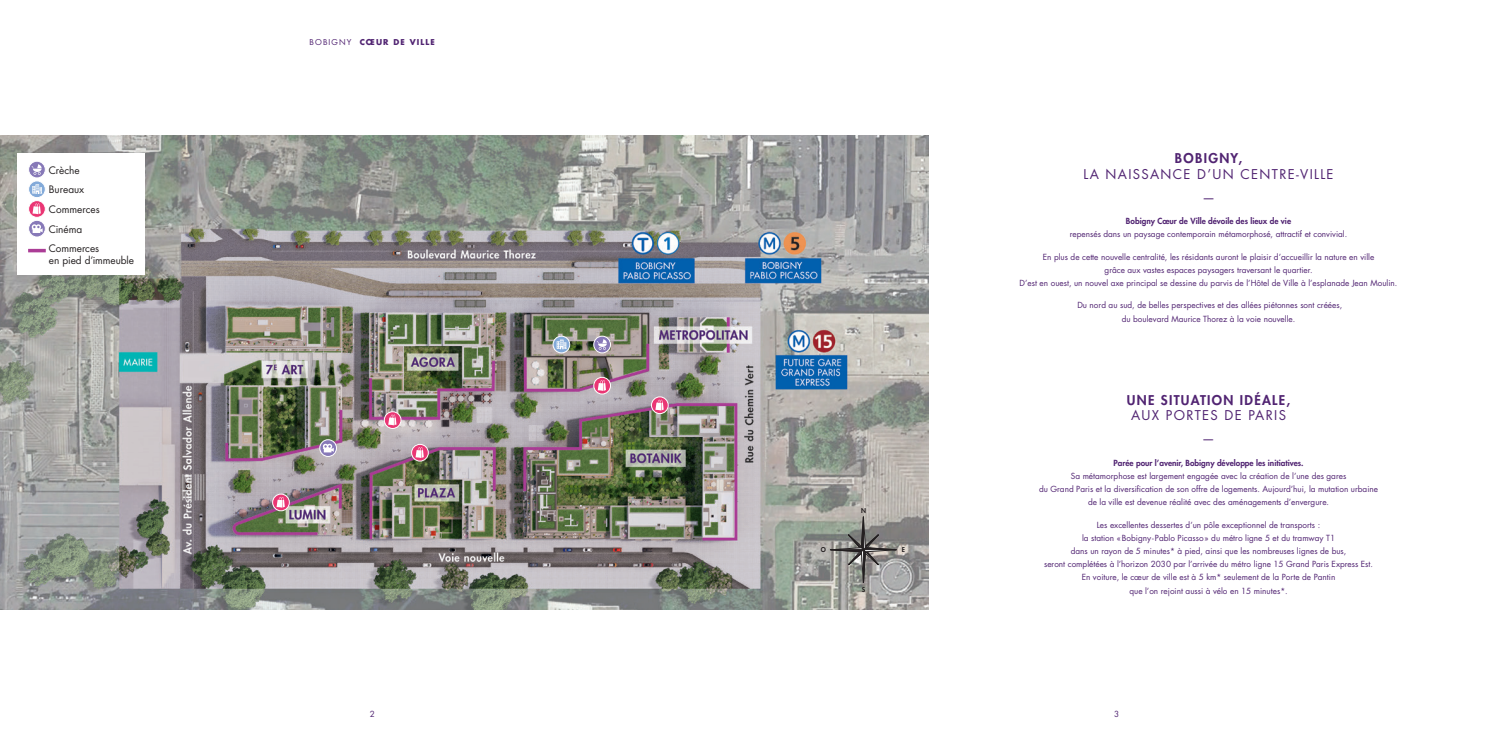
<style>
.page{position:relative;width:1489px;height:745px;background:#fff}
.page>*{position:absolute;margin:0;border:0;box-sizing:border-box;transform-origin:0 0}
.t1{font:13.12px/15.8px "Futura Std";letter-spacing:.1em;color:#512472;text-align:center}
.t2{font:800 13.12px/15.8px "Futura Std";letter-spacing:.1em;color:#512472;text-align:center}
.t3{font:10.06px/19.6px "Futura Std";letter-spacing:-.005em;color:#231f20}
.t4{font:8.22px/13.1px "Futura Std";color:#512472;text-align:center}
.t5{font:700 7.88px "Futura Std";letter-spacing:.14em;color:#512472}
.t6{font:800 6.48px "Futura Std";color:#231f20}
.s1{font-weight:400}
.s2{font-weight:800}
</style>
<div class="page">
<img style="left:744px;top:135px;width:184px;height:474px">
<svg style="left:830px;top:516px;width:66px;height:66px;background:#8f8e8b"></svg>
<img style="left:0;top:135px;width:744px;height:474px">
<svg style="left:553px;top:336px;width:16px;height:16px"></svg>
<div style="left:552px;top:335px;width:18px;height:18px;border:1px solid #fff;border-radius:50%"></div>
<svg style="left:556px;top:339px;width:10px;height:10px"></svg>
<svg style="left:593px;top:336px;width:17px;height:16px"></svg>
<div style="left:593px;top:335px;width:18px;height:18px;border:1px solid #fff;border-radius:50%"></div>
<svg style="left:596px;top:339px;width:10px;height:10px"></svg>
<svg style="left:320px;top:439px;width:16px;height:17px"></svg>
<div style="left:319px;top:439px;width:18px;height:17px;border:1px solid #fff;border-radius:50%"></div>
<svg style="left:323px;top:443px;width:11px;height:9px"></svg>
<svg style="left:272px;top:493px;width:17px;height:17px"></svg>
<div style="left:272px;top:493px;width:18px;height:18px;border:1px solid #fff;border-radius:50%"></div>
<svg style="left:276px;top:496px;width:9px;height:11px"></svg>
<svg style="left:384px;top:411px;width:17px;height:17px"></svg>
<div style="left:384px;top:411px;width:17px;height:17px;border:1px solid #fff;border-radius:50%"></div>
<svg style="left:388px;top:414px;width:8px;height:11px"></svg>
<svg style="left:411px;top:444px;width:17px;height:17px"></svg>
<div style="left:411px;top:443px;width:18px;height:18px;border:1px solid #fff;border-radius:50%"></div>
<svg style="left:415px;top:447px;width:9px;height:10px"></svg>
<svg style="left:593px;top:377px;width:17px;height:17px"></svg>
<div style="left:593px;top:376px;width:18px;height:18px;border:1px solid #fff;border-radius:50%"></div>
<svg style="left:597px;top:380px;width:9px;height:10px"></svg>
<svg style="left:651px;top:396px;width:17px;height:17px"></svg>
<div style="left:651px;top:396px;width:17px;height:18px;border:1px solid #fff;border-radius:50%"></div>
<svg style="left:655px;top:399px;width:8px;height:11px"></svg>
<div style="left:17px;top:153px;width:128px;height:121px;background:#fff"></div>
<svg style="left:29px;top:161px;width:16px;height:17px"></svg>
<div style="left:28px;top:161px;width:18px;height:17px;border:1px solid #fff;border-radius:50%"></div>
<svg style="left:31px;top:164px;width:11px;height:11px"></svg>
<svg style="left:29px;top:181px;width:16px;height:16px"></svg>
<div style="left:28px;top:180px;width:18px;height:18px;border:1px solid #fff;border-radius:50%"></div>
<svg style="left:32px;top:184px;width:10px;height:10px"></svg>
<svg style="left:29px;top:200px;width:16px;height:17px"></svg>
<div style="left:28px;top:200px;width:18px;height:18px;border:1px solid #fff;border-radius:50%"></div>
<svg style="left:33px;top:203px;width:8px;height:11px"></svg>
<svg style="left:29px;top:220px;width:16px;height:17px"></svg>
<div style="left:28px;top:220px;width:18px;height:17px;border:1px solid #fff;border-radius:50%"></div>
<svg style="left:32px;top:224px;width:11px;height:9px"></svg>
<hr style="left:28px;top:249px;width:18px;height:3px;background:#ab3d96">
<p class="t3" style="left:49px;top:160px;width:52px">Crèche<br>Bureaux<br>Commerces<br>Cinéma<br>Commerces</p>
<p class="t3" style="left:49px;top:251px;width:87px">en pied d’immeuble</p>
<p class="t5" style="left:309px;top:36px;width:127px"><span class="s1">BOBIGNY</span> CŒUR DE VILLE</p>
<p class="t6" style="left:861px;top:506px;width:6px">N</p>
<p class="t6" style="left:820px;top:545px;width:7px">O</p>
<p class="t6" style="left:901px;top:545px;width:5px">E</p>
<p class="t6" style="left:861px;top:585px;width:5px">S</p>
<p class="t1" style="left:1083px;top:150px;width:251px"><span class="s2">BOBIGNY,<br></span>LA NAISSANCE D’UN CENTRE-VILLE</p>
<p class="t1" style="left:1201px;top:189px;width:15px">—</p>
<p class="t4" style="left:1069px;top:214px;width:279px"><span class="s2">Bobigny Cœur de Ville dévoile des lieux de vie<br></span>repensés dans un paysage contemporain métamorphosé, attractif et convivial.</p>
<p class="t4" style="left:1019px;top:250px;width:379px">En plus de cette nouvelle centralité, les résidants auront le plaisir d’accueillir la nature en ville<br>grâce aux vastes espaces paysagers traversant le quartier.<br>D’est en ouest, un nouvel axe principal se dessine du parvis de l’Hôtel de Ville à l’esplanade Jean Moulin.</p>
<p class="t4" style="left:1077px;top:299px;width:266px">Du nord au sud, de belles perspectives et des allées piétonnes sont créées, du boulevard Maurice Thorez à la voie nouvelle.</p>
<p class="t2" style="left:1126px;top:391px;width:165px">UNE SITUATION IDÉALE,<br><span class="s1">AUX PORTES DE PARIS</span></p>
<p class="t1" style="left:1201px;top:430px;width:15px">—</p>
<p class="t4" style="left:1038px;top:456px;width:340px"><span class="s2">Parée pour l’avenir, Bobigny développe les initiatives.<br></span>Sa métamorphose est largement engagée avec la création de l’une des gares<br>du Grand Paris et la diversification de son offre de logements. Aujourd’hui, la mutation urbaine de la ville est devenue réalité avec des aménagements d’envergure.</p>
<p class="t4" style="left:1044px;top:518px;width:330px">Les excellentes dessertes d’un pôle exceptionnel de transports :<br>la station « Bobigny - Pablo Picasso » du métro ligne 5 et du tramway T1<br>dans un rayon de 5 minutes* à pied, ainsi que les nombreuses lignes de bus,<br>seront complétées à l’horizon 2030 par l’arrivée du métro ligne 15 Grand Paris Express Est.<br>En voiture, le cœur de ville est à 5 km* seulement de la Porte de Pantin<br>que l’on rejoint aussi à vélo en 15 minutes*.</p>
<p class="t4" style="left:370px;top:707px;width:7px">2</p>
<p class="t4" style="left:1114px;top:707px;width:7px">3</p>
</div>
